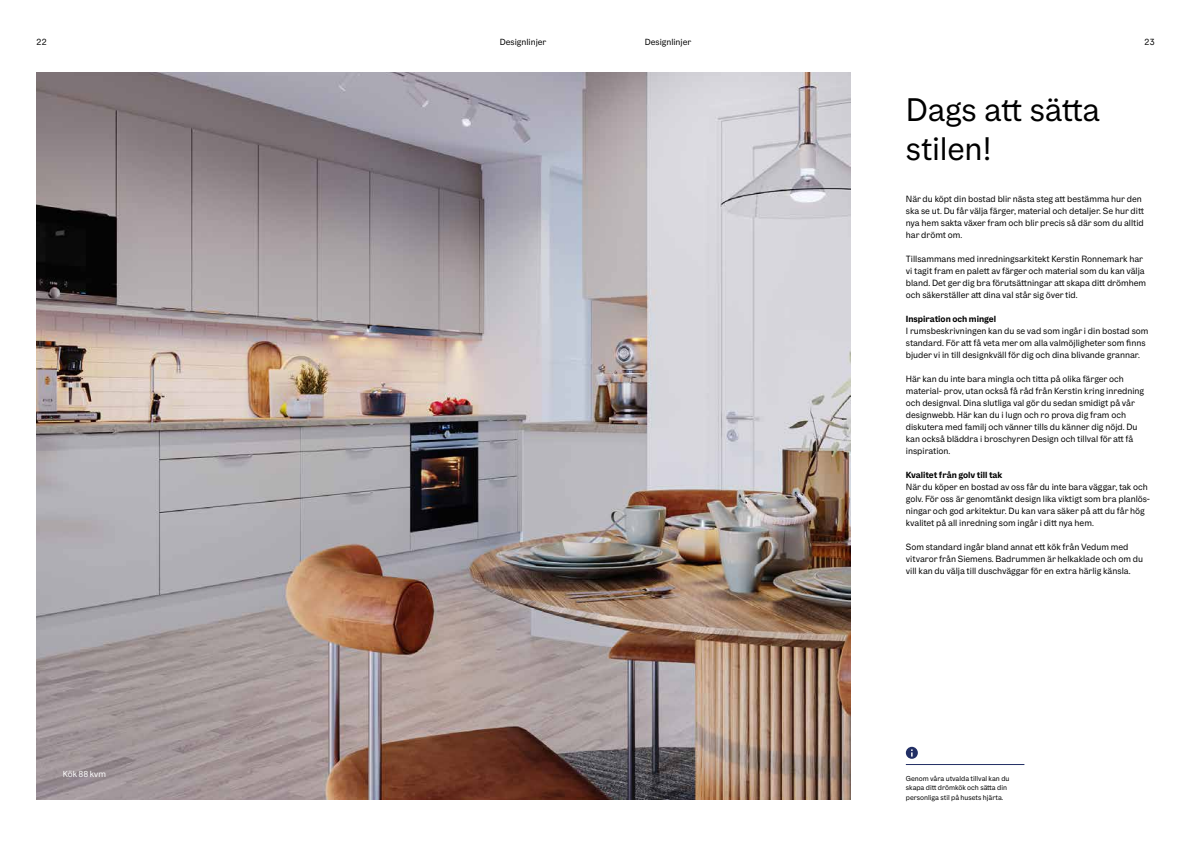
<style>
.page{position:relative;width:1191px;height:842px;background:#fff}
.page>*{position:absolute;margin:0;border:0;box-sizing:border-box;transform-origin:0 0}
.t1{font:33px/39px "OBOS Text";letter-spacing:-.005em;color:#000}
.t2{font:9.1px/12px "OBOS Text";color:#000}
.t3{font:9.1px "Inter Face";color:#fff}
.t4{font:700 9px "OBOS Text";color:#000}
.t5{font:9px "OBOS Text";color:#000}
.t6{font:7.2px/9.8px "OBOS Text";color:#000}
</style>
<div class="page">
<img style="left:36px;top:72px;width:814px;height:728px">
<svg style="left:906px;top:747px;width:12px;height:12px"></svg>
<hr style="left:906px;top:764px;width:118px;height:1px;background:#222f65">
<p class="t5" style="left:36px;top:36px;width:12px">22</p>
<p class="t5" style="left:1144px;top:36px;width:12px">23</p>
<p class="t5" style="left:500px;top:36px;width:48px">Designlinjer</p>
<p class="t5" style="left:644px;top:36px;width:48px">Designlinjer</p>
<p class="t3" style="left:63px;top:769px;width:45px">Kök 88 kvm</p>
<h1 class="t1" style="left:906px;top:90px;width:196px">Dags att sätta stilen!</h1>
<p class="t2" style="left:906px;top:193px;width:240px">När du köpt din bostad blir nästa steg att bestämma hur den ska se ut. Du får välja färger, material och detaljer. Se hur ditt nya hem sakta växer fram och blir precis så där som du alltid har drömt om.</p>
<p class="t2" style="left:906px;top:253px;width:242px">Tillsammans med inredningsarkitekt Kerstin Ronnemark har vi tagit fram en palett av färger och material som du kan välja bland. Det ger dig bra förutsättningar att skapa ditt drömhem och säkerställer att dina val står sig över tid.</p>
<p class="t4" style="left:906px;top:313px;width:92px">Inspiration och mingel</p>
<p class="t2" style="left:906px;top:325px;width:244px">I rumsbeskrivningen kan du se vad som ingår i din bostad som standard. För att få veta mer om alla valmöjligheter som finns bjuder vi in till designkväll för dig och dina blivande grannar.</p>
<p class="t2" style="left:906px;top:373px;width:240px">Här kan du inte bara mingla och titta på olika färger och material- prov, utan också få råd från Kerstin kring inredning och designval. Dina slutliga val gör du sedan smidigt på vår designwebb. Här kan du i lugn och ro prova dig fram och diskutera med familj och vänner tills du känner dig nöjd. Du kan också bläddra i broschyren Design och tillval för att få inspiration.</p>
<p class="t4" style="left:906px;top:469px;width:98px">Kvalitet från golv till tak</p>
<p class="t2" style="left:906px;top:481px;width:246px">När du köper en bostad av oss får du inte bara väggar, tak och golv. För oss är genomtänkt design lika viktigt som bra planlös&shy;ningar och god arkitektur. Du kan vara säker på att du får hög kvalitet på all inredning som ingår i ditt nya hem.</p>
<p class="t2" style="left:906px;top:541px;width:239px">Som standard ingår bland annat ett kök från Vedum med vitvaror från Siemens. Badrummen är helkaklade och om du vill kan du välja till duschväggar för en extra härlig känsla.</p>
<p class="t6" style="left:906px;top:773px;width:105px">Genom våra utvalda tillval kan du skapa ditt drömkök och sätta din personliga stil på husets hjärta.</p>
</div>
